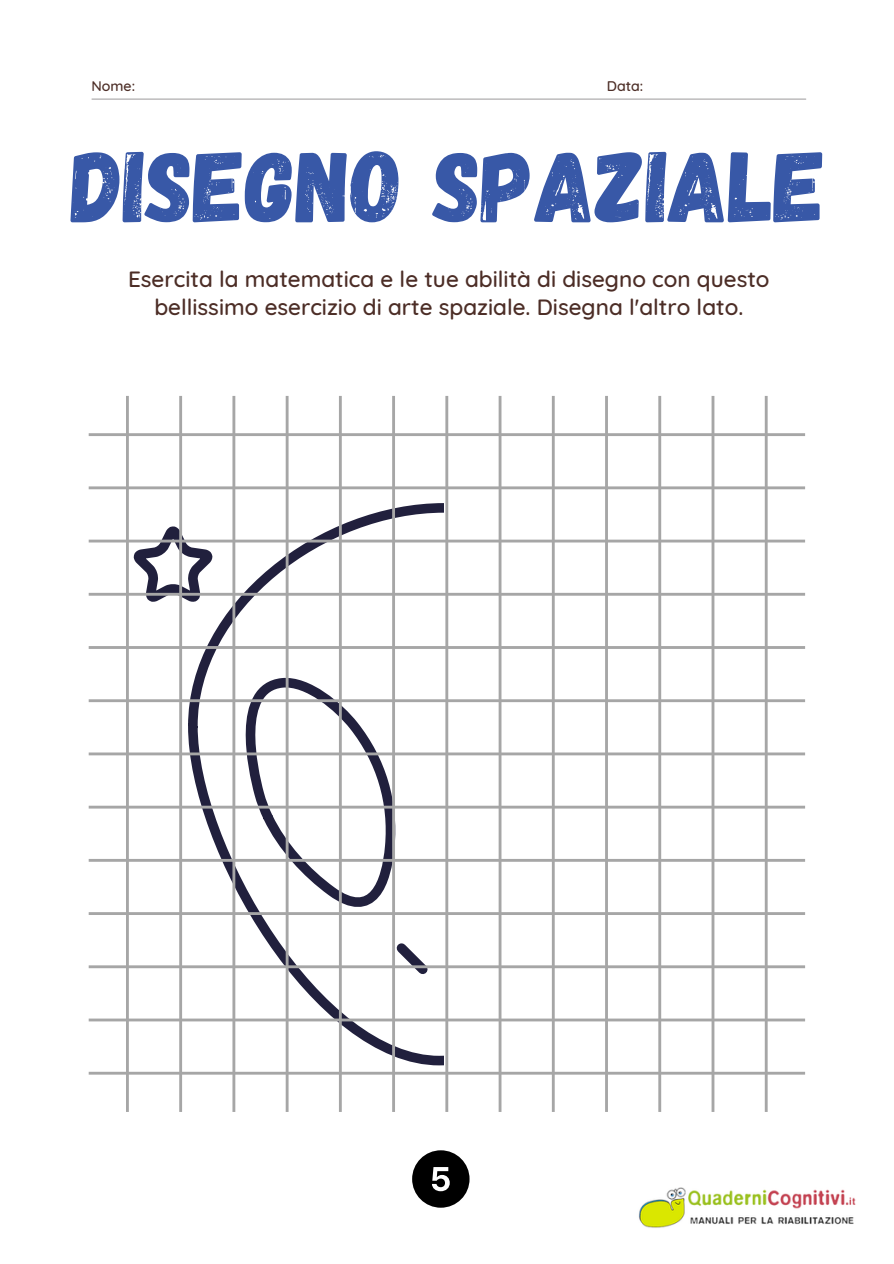
<style>
.page{position:relative;width:894px;height:1264px;background:#fff}
.page>*{position:absolute;margin:0;border:0;box-sizing:border-box;transform-origin:0 0}
.t1{font:100.5px "Gagalin";color:#3858a7}
.t2{font:500 22.5px/28.2px "Quicksand";color:#4c2d26;text-align:center}
.t3{font:500 14.25px "Quicksand";color:#4c2d26}
</style>
<div class="page">
<hr style="left:92px;top:99px;width:713px;height:1px;background:#a7a5a6">
<svg style="left:89px;top:396px;width:715px;height:715px"></svg>
<svg style="left:412px;top:1150px;width:57px;height:57px"></svg>
<img style="left:639px;top:1187px;width:217px;height:41px">
<h1 class="t3" style="left:91px;top:77px;width:45px">Nome:</h1>
<h2 class="t3" style="left:606px;top:77px;width:38px">Data:</h2>
<p class="t1" style="left:71px;top:121px;width:756px">DISEGNO SPAZIALE</p>
<p class="t2" style="left:128px;top:265px;width:643px">Esercita la matematica e le tue abilità di disegno con questo bellissimo esercizio di arte spaziale. Disegna l'altro lato.</p>
</div>
